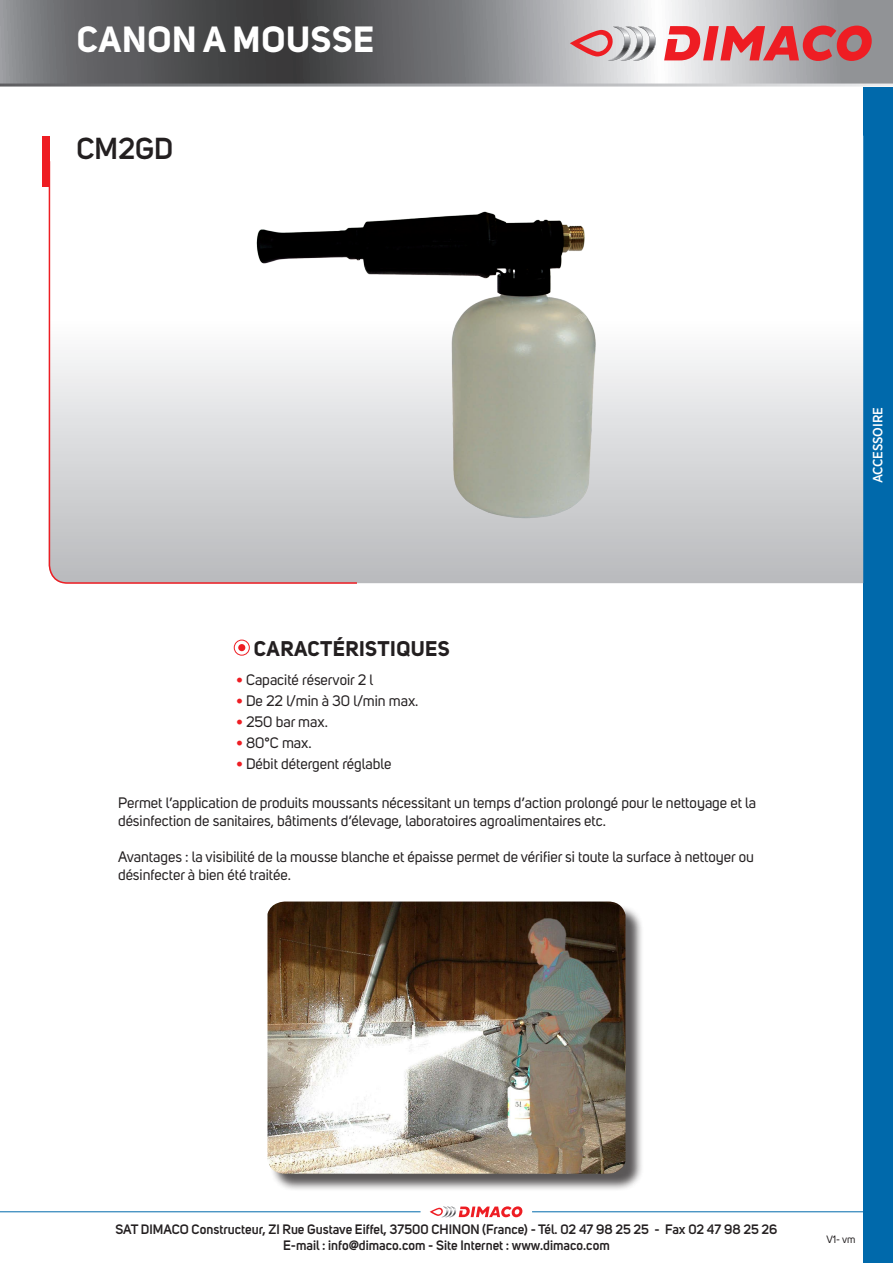
<style>
.page{position:relative;width:893px;height:1263px;background:#fff}
.page>*{position:absolute;margin:0;border:0;box-sizing:border-box;transform-origin:0 0}
.t1{font:700 36px "Uni Sans";letter-spacing:.02em;color:#fff}
.t2{font:600 30px "Uni Sans";color:#231f20}
.t3{font:700 21px "Uni Sans";letter-spacing:.02em;color:#231f20}
.t4{font:15px/18px "Uni Sans";color:#231f20}
.t5{font:600 13.5px/16.2px "Uni Sans";color:#231f20;text-align:center}
.t6{font:500 13.5px "Gotham Narrow";letter-spacing:-.01em;color:#fff}
.t7{font:10.5px "Uni Sans";color:#231f20}
.s1{font-weight:800;color:#ee1d23}
</style>
<div class="page">
<svg style="left:0;top:0;width:893px;height:87px;background:#808183"></svg>
<svg style="left:430px;top:1206px;width:92px;height:11px"></svg>
<hr style="left:0;top:1211px;width:421px;height:1px;background:#0069ab">
<hr style="left:532px;top:1211px;width:361px;height:1px;background:#0069ab">
<svg style="left:664px;top:26px;width:208px;height:35px;background:#d76468"></svg>
<svg style="left:570px;top:27px;width:87px;height:34px;background:#cdb0b3"></svg>
<div style="left:863px;top:87px;width:30px;height:1176px;background:#0069ab"></div>
<svg style="left:358px;top:353px;width:505px;height:230px;background:#d1d2d4"></svg>
<svg style="left:48px;top:161px;width:310px;height:423px"></svg>
<div style="left:43px;top:136px;width:7px;height:51px;background:#ee1d23"></div>
<div style="left:234px;top:640px;width:16px;height:15px;border:1px solid #ee1d23;border-radius:50%"></div>
<div style="left:238px;top:644px;width:7px;height:7px;background:#ee1d23;border-radius:50%"></div>
<img style="left:254px;top:209px;width:344px;height:313px">
<div style="left:270px;top:904px;width:374px;height:288px;background:#231f20;opacity:.75"></div>
<img style="left:267px;top:901px;width:358px;height:273px">
<p class="t1" style="left:77px;top:17px;width:299px">CANON A MOUSSE</p>
<p class="t2" style="left:77px;top:126px;width:98px">CM2GD</p>
<p class="t3" style="left:254px;top:635px;width:197px">CARACTÉRISTIQUES</p>
<p class="t4" style="left:237px;top:671px;width:138px"><span class="s1">•</span> Capacité réservoir 2 l</p>
<p class="t4" style="left:237px;top:692px;width:183px"><span class="s1">•</span> De 22 l/min à 30 l/min max.</p>
<p class="t4" style="left:237px;top:713px;width:93px"><span class="s1">•</span> 250 bar max.</p>
<p class="t4" style="left:237px;top:734px;width:77px"><span class="s1">•</span> 80°C max.</p>
<p class="t4" style="left:237px;top:755px;width:156px"><span class="s1">•</span> Débit détergent réglable</p>
<p class="t4" style="left:118px;top:794px;width:640px">Permet l’application de produits moussants nécessitant un temps d’action prolongé pour le nettoyage et la désinfection de sanitaires, bâtiments d’élevage, laboratoires agroalimentaires etc.</p>
<p class="t4" style="left:118px;top:848px;width:637px">Avantages : la visibilité de la mousse blanche et épaisse permet de vérifier si toute la surface à nettoyer ou désinfecter à bien été traitée.</p>
<p class="t6" style="left:869px;top:483px;width:77px;rotate:-90deg">ACCESSOIRE</p>
<p class="t5" style="left:116px;top:1220px;width:663px">SAT DIMACO Constructeur, ZI Rue Gustave Eiffel, 37500 CHINON (France) - Tél. 02 47 98 25 25 - Fax 02 47 98 25 26<br>E-mail : info@dimaco.com - Site Internet : www.dimaco.com</p>
<p class="t7" style="left:826px;top:1233px;width:31px">V1- vm</p>
</div>
